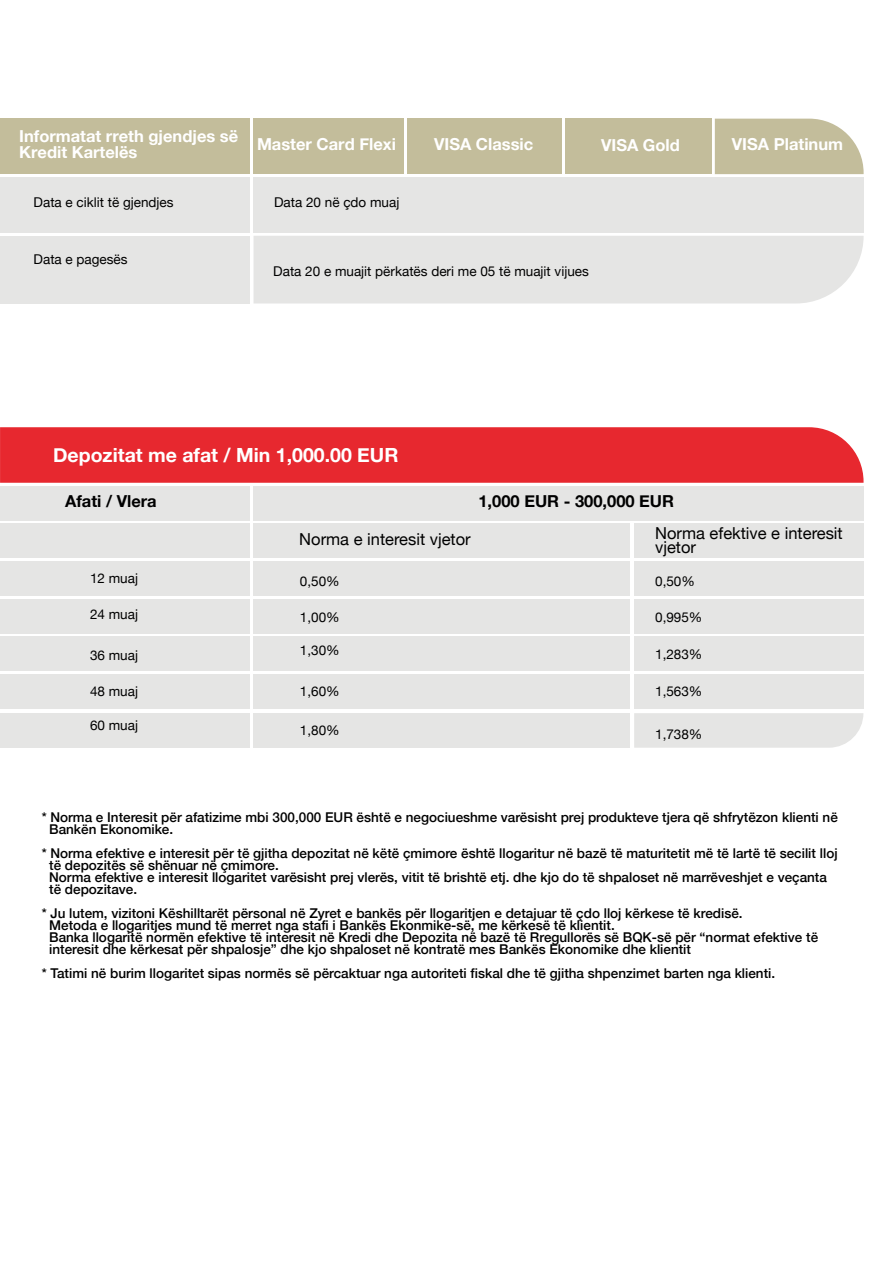
<style>
.page{position:relative;width:893px;height:1263px;background:#fff}
.page>*{position:absolute;margin:0;border:0;box-sizing:border-box;transform-origin:0 0}
.t1{font:700 19.5px "Helvetica Neue";color:#fff}
.t2{font:700 16.5px/16.2px "Helvetica Neue";color:#fff}
.t3{font:16.5px/13.8px "Helvetica Neue";color:#000}
.t4{font:700 16.5px "Helvetica Neue";color:#000}
.t5{font:500 13.5px/12px "Helvetica Neue";color:#000}
.t6{font:13.5px "Helvetica Neue";color:#000}
</style>
<div class="page">
<div style="left:0;top:486px;width:250px;height:34px;background:#e5e5e4"></div>
<div style="left:253px;top:486px;width:610px;height:34px;background:#e5e5e4"></div>
<div style="left:0;top:524px;width:250px;height:34px;background:#e5e5e4"></div>
<div style="left:253px;top:524px;width:377px;height:34px;background:#e5e5e4"></div>
<div style="left:634px;top:524px;width:229px;height:34px;background:#e5e5e4"></div>
<div style="left:0;top:561px;width:250px;height:35px;background:#e5e5e4"></div>
<div style="left:253px;top:561px;width:377px;height:35px;background:#e5e5e4"></div>
<div style="left:634px;top:561px;width:229px;height:35px;background:#e5e5e4"></div>
<div style="left:0;top:599px;width:250px;height:34px;background:#e5e5e4"></div>
<div style="left:253px;top:599px;width:377px;height:34px;background:#e5e5e4"></div>
<div style="left:634px;top:599px;width:229px;height:34px;background:#e5e5e4"></div>
<div style="left:0;top:636px;width:250px;height:35px;background:#e5e5e4"></div>
<div style="left:254px;top:636px;width:376px;height:35px;background:#e5e5e4"></div>
<div style="left:634px;top:636px;width:229px;height:35px;background:#e5e5e4"></div>
<div style="left:0;top:674px;width:250px;height:35px;background:#e5e5e4"></div>
<div style="left:253px;top:674px;width:377px;height:35px;background:#e5e5e4"></div>
<div style="left:634px;top:674px;width:229px;height:35px;background:#e5e5e4"></div>
<div style="left:0;top:713px;width:250px;height:35px;background:#e5e5e4"></div>
<div style="left:253px;top:713px;width:377px;height:35px;background:#e5e5e4"></div>
<div style="left:634px;top:713px;width:229px;height:35px;background:#e5e5e4"></div>
<div style="left:0;top:177px;width:250px;height:55px;background:#e5e5e4"></div>
<div style="left:0;top:236px;width:250px;height:67px;background:#e5e5e4"></div>
<div style="left:254px;top:119px;width:150px;height:55px;background:#c3bd9b"></div>
<div style="left:407px;top:119px;width:155px;height:55px;background:#c3bd9b"></div>
<div style="left:566px;top:119px;width:146px;height:55px;background:#c3bd9b"></div>
<div style="left:254px;top:177px;width:610px;height:55px;background:#e5e5e4"></div>
<div style="left:0;top:119px;width:250px;height:55px;background:#c3bd9b"></div>
<svg style="left:715px;top:119px;width:149px;height:55px;background:#c7c2a2"></svg>
<div style="left:253px;top:236px;width:611px;height:67px;background:#e5e5e4"></div>
<div style="left:0;top:427px;width:863px;height:56px;background:#e7282f"></div>
<p class="t2" style="left:19px;top:129px;width:221px">Informatat rreth gjendjes së<br>Kredit Kartelës</p>
<p class="t2" style="left:257px;top:137px;width:140px">Master Card Flexi</p>
<p class="t2" style="left:434px;top:137px;width:101px">VISA Classic</p>
<p class="t2" style="left:601px;top:137px;width:80px">VISA Gold</p>
<p class="t6" style="left:34px;top:193px;width:142px">Data e ciklit të gjendjes</p>
<p class="t6" style="left:274px;top:193px;width:127px">Data 20 në çdo muaj</p>
<p class="t6" style="left:34px;top:250px;width:96px">Data e pagesës</p>
<p class="t6" style="left:273px;top:261px;width:317px">Data 20 e muajit përkatës deri me 05 të muajit vijues</p>
<p class="t2" style="left:732px;top:137px;width:113px">VISA Platinum</p>
<h1 class="t1" style="left:53px;top:440px;width:347px">Depozitat me afat / Min 1,000.00 EUR</h1>
<p class="t4" style="left:65px;top:488px;width:93px">Afati / Vlera</p>
<p class="t4" style="left:478px;top:488px;width:197px">1,000 EUR - 300,000 EUR</p>
<p class="t6" style="left:90px;top:568px;width:50px">12 muaj</p>
<p class="t3" style="left:655px;top:527px;width:189px">Norma efektive e interesit vjetor</p>
<p class="t3" style="left:299px;top:533px;width:173px">Norma e interesit vjetor</p>
<p class="t6" style="left:300px;top:571px;width:41px">0,50%</p>
<p class="t6" style="left:655px;top:571px;width:41px">0,50%</p>
<p class="t6" style="left:90px;top:605px;width:50px">24 muaj</p>
<p class="t6" style="left:300px;top:607px;width:41px">1,00%</p>
<p class="t6" style="left:655px;top:607px;width:49px">0,995%</p>
<p class="t6" style="left:90px;top:646px;width:50px">36 muaj</p>
<p class="t6" style="left:300px;top:641px;width:41px">1,30%</p>
<p class="t6" style="left:655px;top:644px;width:49px">1,283%</p>
<p class="t6" style="left:90px;top:681px;width:50px">48 muaj</p>
<p class="t6" style="left:300px;top:681px;width:41px">1,60%</p>
<p class="t6" style="left:655px;top:681px;width:49px">1,563%</p>
<p class="t6" style="left:90px;top:715px;width:50px">60 muaj</p>
<p class="t6" style="left:300px;top:721px;width:41px">1,80%</p>
<p class="t6" style="left:655px;top:724px;width:49px">1,738%</p>
<p class="t5" style="left:49px;top:810px;width:790px;text-indent:-8px">* Norma e Interesit për afatizime mbi 300,000 EUR është e negociueshme varësisht prej produkteve tjera që shfrytëzon klienti në<br>Bankën Ekonomike.</p>
<p class="t5" style="left:49px;top:846px;width:790px;text-indent:-8px">* Norma efektive e interesit për të gjitha depozitat në këtë çmimore është llogaritur në bazë të maturitetit më të lartë të secilit lloj të depozitës së shënuar në çmimore.<br>Norma efektive e interesit llogaritet varësisht prej vlerës, vitit të brishtë etj. dhe kjo do të shpaloset në marrëveshjet e veçanta të depozitave.</p>
<p class="t5" style="left:49px;top:906px;width:770px;text-indent:-8px">* Ju lutem, vizitoni Këshilltarët përsonal në Zyret e bankës për llogaritjen e detajuar të çdo lloj kërkese të kredisë.<br>Metoda e llogaritjes mund të merret nga stafi i Bankës Ekonmike-së, me kërkesë të klientit.<br>Banka llogaritë normën efektive të interesit në Kredi dhe Depozita në bazë të Rregullorës së BQK-së për “normat efektive të interesit dhe kërkesat për shpalosje” dhe kjo shpaloset në kontratë mes Bankës Ekonomike dhe klientit</p>
<p class="t5" style="left:42px;top:966px;width:735px">* Tatimi në burim llogaritet sipas normës së përcaktuar nga autoriteti fiskal dhe të gjitha shpenzimet barten nga klienti.</p>
</div>
